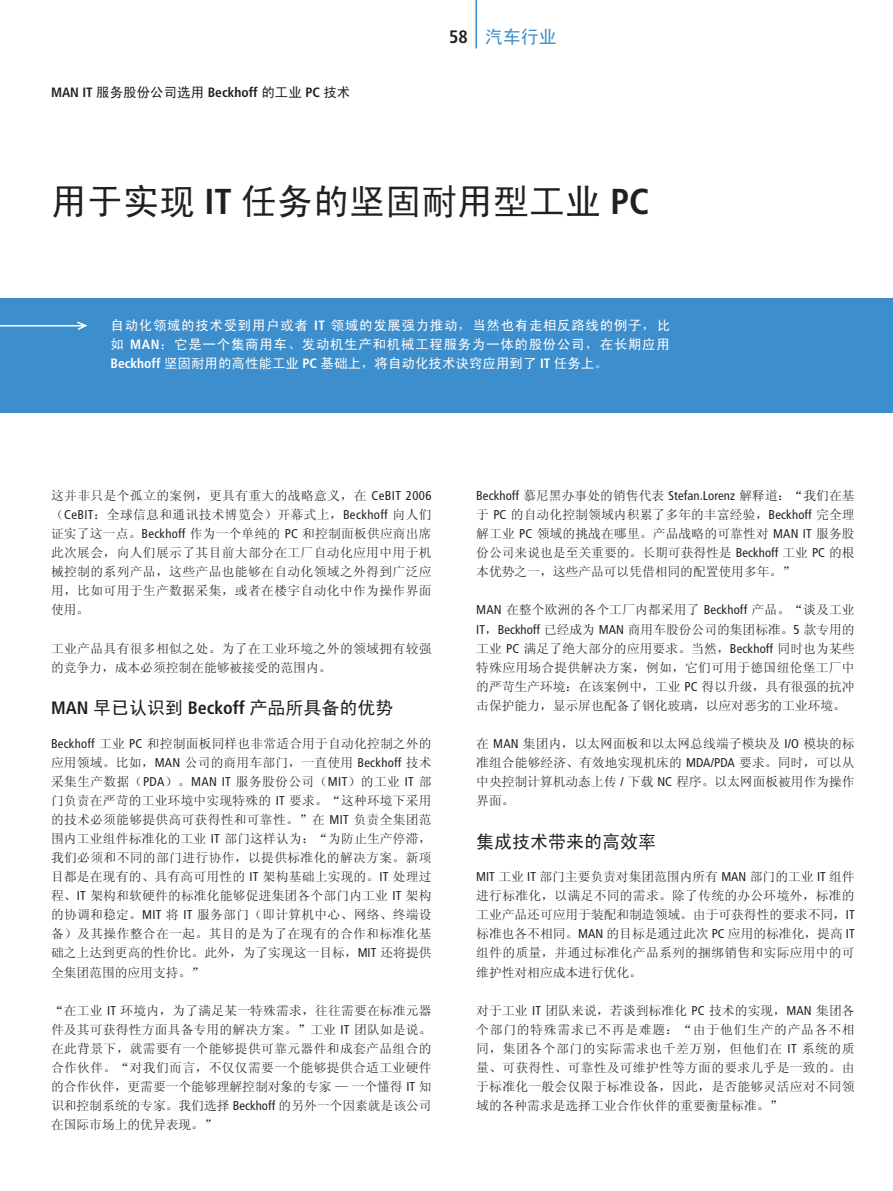
<style>
.page{position:relative;width:893px;height:1191px;background:#fff}
.page>*{position:absolute;margin:0;border:0;box-sizing:border-box;transform-origin:0 0}
.t1{font:36px "Sim Hei";color:#231f20}
.t2{font:18px "Sim Hei";color:#231f20}
.t3{font:18px "Sim Hei";color:#3d8ecc}
.t4{font:13.5px/19px "Sim Hei";color:#fff;text-align:justify}
.t5{font:700 condensed 13.5px "Frutiger";color:#231f20}
.t6{font:12.75px/19px "Sim Sun";color:#231f20;text-align:justify}
.t7{font:12.75px/19px "Sim Sun";letter-spacing:.03em;color:#231f20}
.t8{font:condensed 12.75px "Frutiger";letter-spacing:.005em;color:#231f20}
.s1{font-family:"Sim Hei";font-weight:400;font-stretch:normal}
.s2{font-family:"Frutiger";font-weight:700;font-stretch:condensed;color:#231f20}
.s3{font-family:"Frutiger";font-weight:700;font-stretch:condensed}
.s4{font-family:"Frutiger";font-stretch:condensed}
.s5{font-family:"Sim Sun";font-stretch:normal}
</style>
<div class="page">
<div style="left:0;top:298px;width:893px;height:114px;background:#3d8ecc"></div>
<hr style="left:475px;top:0;width:2px;height:48px;background:#3d8ecc">
<svg style="left:0;top:321px;width:88px;height:9px"></svg>
<p class="t5" style="left:51px;top:87px;width:301px">MAN IT <span class="s1">服务股份公司选用</span> Beckhoff <span class="s1">的工业</span> PC <span class="s1">技术</span></p>
<h2 class="t3" style="left:449px;top:27px;width:109px"><span class="s2">58</span> 汽车行业</h2>
<h1 class="t1" style="left:51px;top:183px;width:600px">用于实现 <span class="s3">IT</span> 任务的坚固耐用型工业 <span class="s3">PC</span></h1>
<p class="t4" style="left:111px;top:315px;width:561px">自动化领域的技术受到用户或者 <span class="s3">IT</span> 领域的发展强力推动，当然也有走相反路线的例子，比如 <span class="s3">MAN</span>：它是一个集商用车、发动机生产和机械工程服务为一体的股份公司，在长期应用<span class="s3">Beckhoff</span> 坚固耐用的高性能工业 <span class="s3">PC</span> 基础上，将自动化技术诀窍应用到了 <span class="s3">IT</span> 任务上。</p>
<p class="t6" style="left:51px;top:486px;width:382px">这并非只是个孤立的案例，更具有重大的战略意义，在 <span class="s4">CeBIT 2006</span>（<span class="s4">CeBIT</span>：全球信息和通讯技术博览会）开幕式上，<span class="s4">Beckhoff</span> 向人们证实了这一点。<span class="s4">Beckhoff</span> 作为一个单纯的 <span class="s4">PC</span> 和控制面板供应商出席此次展会，向人们展示了其目前大部分在工厂自动化应用中用于机械控制的系列产品，这些产品也能够在自动化领域之外得到广泛应用，比如可用于生产数据采集，或者在楼宇自动化中作为操作界面使用。</p>
<p class="t7" style="left:51px;top:638px;width:382px">工业产品具有很多相似之处。为了在工业环境之外的领域拥有较强的竞争力，成本必须控制在能够被接受的范围内。</p>
<h2 class="t2" style="left:51px;top:699px;width:344px"><span class="s3">MAN</span> 早已认识到 <span class="s3">Beckoff</span> 产品所具备的优势</h2>
<p class="t6" style="left:51px;top:733px;width:382px"><span class="s4">Beckhoff</span> 工业 <span class="s4">PC</span> 和控制面板同样也非常适合用于自动化控制之外的应用领域。比如，<span class="s4">MAN</span> 公司的商用车部门，一直使用 <span class="s4">Beckhoff</span> 技术采集生产数据（<span class="s4">PDA</span>）。<span class="s4">MAN IT</span> 服务股份公司（<span class="s4">MIT</span>）的工业 <span class="s4">IT</span> 部门负责在严苛的工业环境中实现特殊的 <span class="s4">IT</span> 要求。“这种环境下采用的技术必须能够提供高可获得性和可靠性。”在 <span class="s4">MIT</span> 负责全集团范围内工业组件标准化的工业 <span class="s4">IT</span> 部门这样认为：“为防止生产停滞，我们必须和不同的部门进行协作，以提供标准化的解决方案。新项目都是在现有的、具有高可用性的 <span class="s4">IT</span> 架构基础上实现的。<span class="s4">IT</span> 处理过程、<span class="s4">IT</span> 架构和软硬件的标准化能够促进集团各个部门内工业 <span class="s4">IT</span> 架构的协调和稳定。<span class="s4">MIT</span> 将 <span class="s4">IT</span> 服务部门（即计算机中心、网络、终端设备）及其操作整合在一起。其目的是为了在现有的合作和标准化基础之上达到更高的性价比。此外，为了实现这一目标，<span class="s4">MIT</span> 还将提供全集团范围的应用支持。”</p>
<p class="t6" style="left:51px;top:1000px;width:382px">“在工业 <span class="s4">IT</span> 环境内，为了满足某一特殊需求，往往需要在标准元器件及其可获得性方面具备专用的解决方案。”工业 <span class="s4">IT</span> 团队如是说。在此背景下，就需要有一个能够提供可靠元器件和成套产品组合的合作伙伴。“对我们而言，不仅仅需要一个能够提供合适工业硬件的合作伙伴，更需要一个能够理解控制对象的专家 — 一个懂得 <span class="s4">IT</span> 知识和控制系统的专家。我们选择 <span class="s4">Beckhoff</span> 的另外一个因素就是该公司在国际市场上的优异表现。”</p>
<p class="t8" style="left:476px;top:490px;width:380px">Beckhoff <span class="s5">慕尼黑办事处的销售代表</span> Stefan.Lorenz <span class="s5">解释道：“我们在基</span></p>
<p class="t6" style="left:476px;top:505px;width:380px">于 <span class="s4">PC</span> 的自动化控制领域内积累了多年的丰富经验，<span class="s4">Beckhoff</span> 完全理解工业 <span class="s4">PC</span> 领域的挑战在哪里。产品战略的可靠性对 <span class="s4">MAN IT</span> 服务股份公司来说也是至关重要的。长期可获得性是 <span class="s4">Beckhoff</span> 工业 <span class="s4">PC</span> 的根本优势之一，这些产品可以凭借相同的配置使用多年。”</p>
<p class="t6" style="left:476px;top:600px;width:380px"><span class="s4">MAN</span> 在整个欧洲的各个工厂内都采用了 <span class="s4">Beckhoff</span> 产品。“谈及工业<span class="s4">IT</span>，<span class="s4">Beckhoff</span> 已经成为 <span class="s4">MAN</span> 商用车股份公司的集团标准。<span class="s4">5</span> 款专用的工业 <span class="s4">PC</span> 满足了绝大部分的应用要求。当然，<span class="s4">Beckhoff</span> 同时也为某些特殊应用场合提供解决方案，例如，它们可用于德国纽伦堡工厂中的严苛生产环境：在该案例中，工业 <span class="s4">PC</span> 得以升级，具有很强的抗冲击保护能力，显示屏也配备了钢化玻璃，以应对恶劣的工业环境。</p>
<p class="t6" style="left:476px;top:733px;width:380px">在 <span class="s4">MAN</span> 集团内，以太网面板和以太网总线端子模块及 <span class="s4">I/O</span> 模块的标准组合能够经济、有效地实现机床的 <span class="s4">MDA/PDA</span> 要求。同时，可以从中央控制计算机动态上传 <span class="s4">/</span> 下载 <span class="s4">NC</span> 程序。以太网面板被用作为操作界面。</p>
<h2 class="t2" style="left:476px;top:832px;width:181px">集成技术带来的高效率</h2>
<p class="t6" style="left:476px;top:867px;width:380px"><span class="s4">MIT</span> 工业 <span class="s4">IT</span> 部门主要负责对集团范围内所有 <span class="s4">MAN</span> 部门的工业 <span class="s4">IT</span> 组件进行标准化，以满足不同的需求。除了传统的办公环境外，标准的工业产品还可应用于装配和制造领域。由于可获得性的要求不同，<span class="s4">IT</span>标准也各不相同。<span class="s4">MAN</span> 的目标是通过此次 <span class="s4">PC</span> 应用的标准化，提高 <span class="s4">IT</span>组件的质量，并通过标准化产品系列的捆绑销售和实际应用中的可维护性对相应成本进行优化。</p>
<p class="t6" style="left:476px;top:1000px;width:380px">对于工业 <span class="s4">IT</span> 团队来说，若谈到标准化 <span class="s4">PC</span> 技术的实现，<span class="s4">MAN</span> 集团各个部门的特殊需求已不再是难题：“由于他们生产的产品各不相同，集团各个部门的实际需求也千差万别，但他们在 <span class="s4">IT</span> 系统的质量、可获得性、可靠性及可维护性等方面的要求几乎是一致的。由于标准化一般会仅限于标准设备，因此，是否能够灵活应对不同领域的各种需求是选择工业合作伙伴的重要衡量标准。”</p>
</div>
